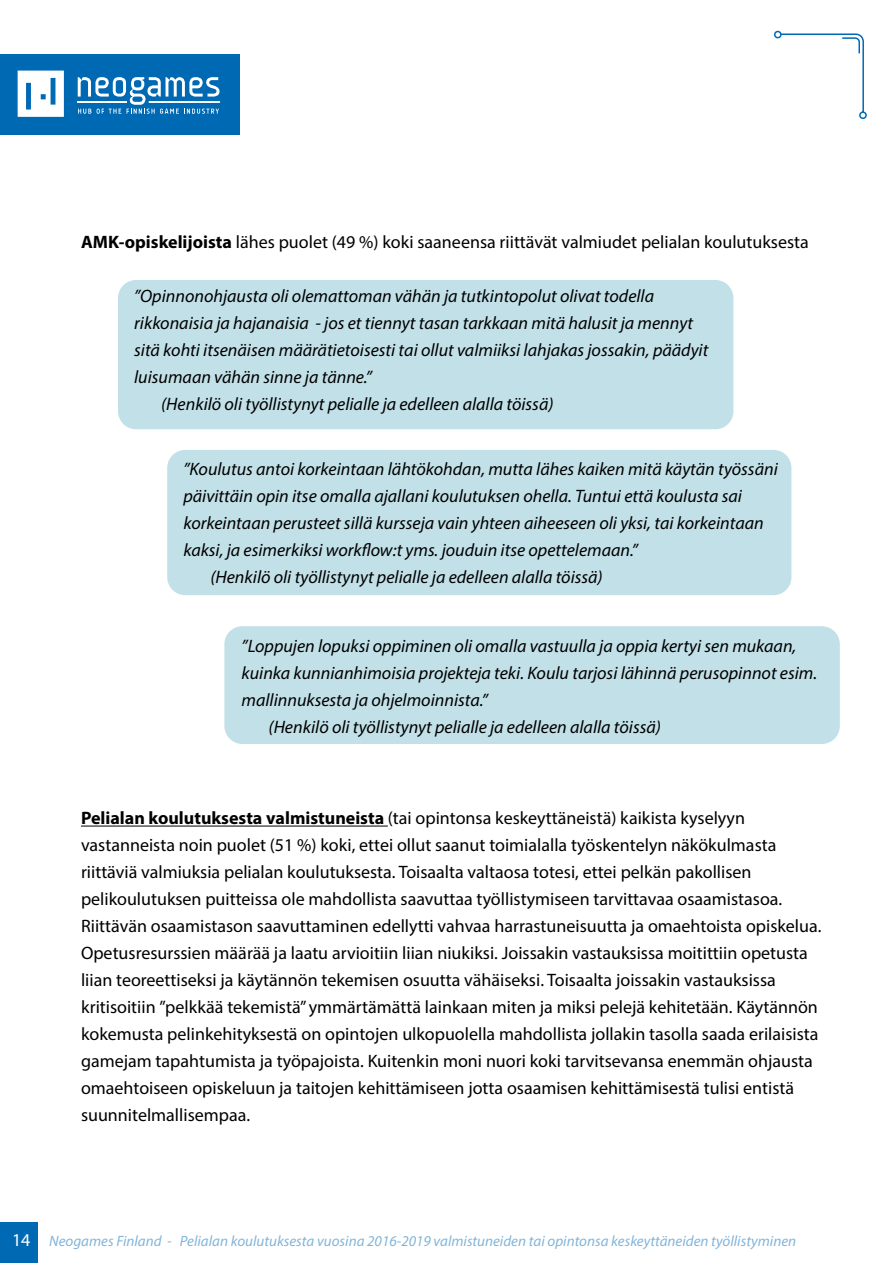
<style>
.page{position:relative;width:893px;height:1263px;background:#fff}
.page>*{position:absolute;margin:0;border:0;box-sizing:border-box;transform-origin:0 0}
.t1{font:18px/27px "Myriad Pro";color:#000}
.t2{font:italic 18px "Myriad Pro";color:#000}
.t3{font:italic 15px "Myriad Pro";color:#006ab5}
.s1{font-weight:700}
.s2{font-style:normal;font-size:18px;color:#fff}
</style>
<div class="page">
<div style="left:0;top:1222px;width:38px;height:41px;background:#0069b4"></div>
<hr style="left:892px;top:54px;width:1px;height:81px;background:#0069b4">
<div style="left:0;top:54px;width:240px;height:81px;background:#0069b4"></div>
<hr style="left:149px;top:101px;width:71px;height:2px;background:#fff">
<hr style="left:77px;top:101px;width:49px;height:2px;background:#fff">
<svg style="left:78px;top:77px;width:141px;height:37px"></svg>
<svg style="left:18px;top:71px;width:46px;height:46px;background:#dae9f4"></svg>
<svg style="left:774px;top:30px;width:93px;height:90px"></svg>
<hr style="left:81px;top:826px;width:307px;height:1px;background:#000">
<div style="left:118px;top:280px;width:615px;height:149px;background:#c2e0e8;border-radius:18px"></div>
<div style="left:167px;top:450px;width:624px;height:145px;background:#c2e0e8;border-radius:18px"></div>
<div style="left:224px;top:626px;width:616px;height:118px;background:#c2e0e8;border-radius:18px"></div>
<p class="t1" style="left:81px;top:228px;width:729px"><span class="s1">AMK-opiskelijoista</span> lähes puolet (49 %) koki saaneensa riittävät valmiudet pelialan koulutuksesta</p>
<p class="t2" style="left:134px;top:285px;width:521px">”Opinnonohjausta oli olemattoman vähän ja tutkintopolut olivat todella</p>
<p class="t2" style="left:134px;top:312px;width:560px">rikkonaisia ja hajanaisia - jos et tiennyt tasan tarkkaan mitä halusit ja mennyt</p>
<p class="t2" style="left:134px;top:339px;width:576px">sitä kohti itsenäisen määrätietoisesti tai ollut valmiiksi lahjakas jossakin, päädyit</p>
<p class="t2" style="left:134px;top:366px;width:239px">luisumaan vähän sinne ja tänne.”</p>
<p class="t2" style="left:161px;top:393px;width:394px">(Henkilö oli työllistynyt pelialle ja edelleen alalla töissä)</p>
<p class="t2" style="left:183px;top:458px;width:596px">”Koulutus antoi korkeintaan lähtökohdan, mutta lähes kaiken mitä käytän työssäni</p>
<p class="t2" style="left:183px;top:485px;width:560px">päivittäin opin itse omalla ajallani koulutuksen ohella. Tuntui että koulusta sai</p>
<p class="t2" style="left:183px;top:512px;width:582px">korkeintaan perusteet sillä kursseja vain yhteen aiheeseen oli yksi, tai korkeintaan</p>
<p class="t2" style="left:183px;top:539px;width:456px">kaksi, ja esimerkiksi workflow:t yms. jouduin itse opettelemaan.”</p>
<p class="t2" style="left:210px;top:566px;width:394px">(Henkilö oli työllistynyt pelialle ja edelleen alalla töissä)</p>
<p class="t2" style="left:242px;top:634px;width:556px">”Loppujen lopuksi oppiminen oli omalla vastuulla ja oppia kertyi sen mukaan,</p>
<p class="t2" style="left:242px;top:661px;width:577px">kuinka kunnianhimoisia projekteja teki. Koulu tarjosi lähinnä perusopinnot esim.</p>
<p class="t2" style="left:242px;top:688px;width:248px">mallinnuksesta ja ohjelmoinnista.”</p>
<p class="t2" style="left:269px;top:715px;width:394px">(Henkilö oli työllistynyt pelialle ja edelleen alalla töissä)</p>
<p class="t1" style="left:81px;top:804px;width:742px"><span class="s1">Pelialan koulutuksesta valmistuneista</span> (tai opintonsa keskeyttäneistä) kaikista kyselyyn vastanneista noin puolet (51 %) koki, ettei ollut saanut toimialalla työskentelyn näkökulmasta riittäviä valmiuksia pelialan koulutuksesta. Toisaalta valtaosa totesi, ettei pelkän pakollisen pelikoulutuksen puitteissa ole mahdollista saavuttaa työllistymiseen tarvittavaa osaamistasoa.<br>Riittävän osaamistason saavuttaminen edellytti vahvaa harrastuneisuutta ja omaehtoista opiskelua.<br>Opetusresurssien määrää ja laatu arvioitiin liian niukiksi. Joissakin vastauksissa moitittiin opetusta liian teoreettiseksi ja käytännön tekemisen osuutta vähäiseksi. Toisaalta joissakin vastauksissa kritisoitiin ”pelkkää tekemistä” ymmärtämättä lainkaan miten ja miksi pelejä kehitetään. Käytännön kokemusta pelinkehityksestä on opintojen ulkopuolella mahdollista jollakin tasolla saada erilaisista gamejam tapahtumista ja työpajoista. Kuitenkin moni nuori koki tarvitsevansa enemmän ohjausta omaehtoiseen opiskeluun ja taitojen kehittämiseen jotta osaamisen kehittämisestä tulisi entistä suunnitelmallisempaa.</p>
<p class="t3" style="left:12px;top:1231px;width:786px"><span class="s2">14</span> Neogames Finland - Pelialan koulutuksesta vuosina 2016-2019 valmistuneiden tai opintonsa keskeyttäneiden työllistyminen</p>
</div>
